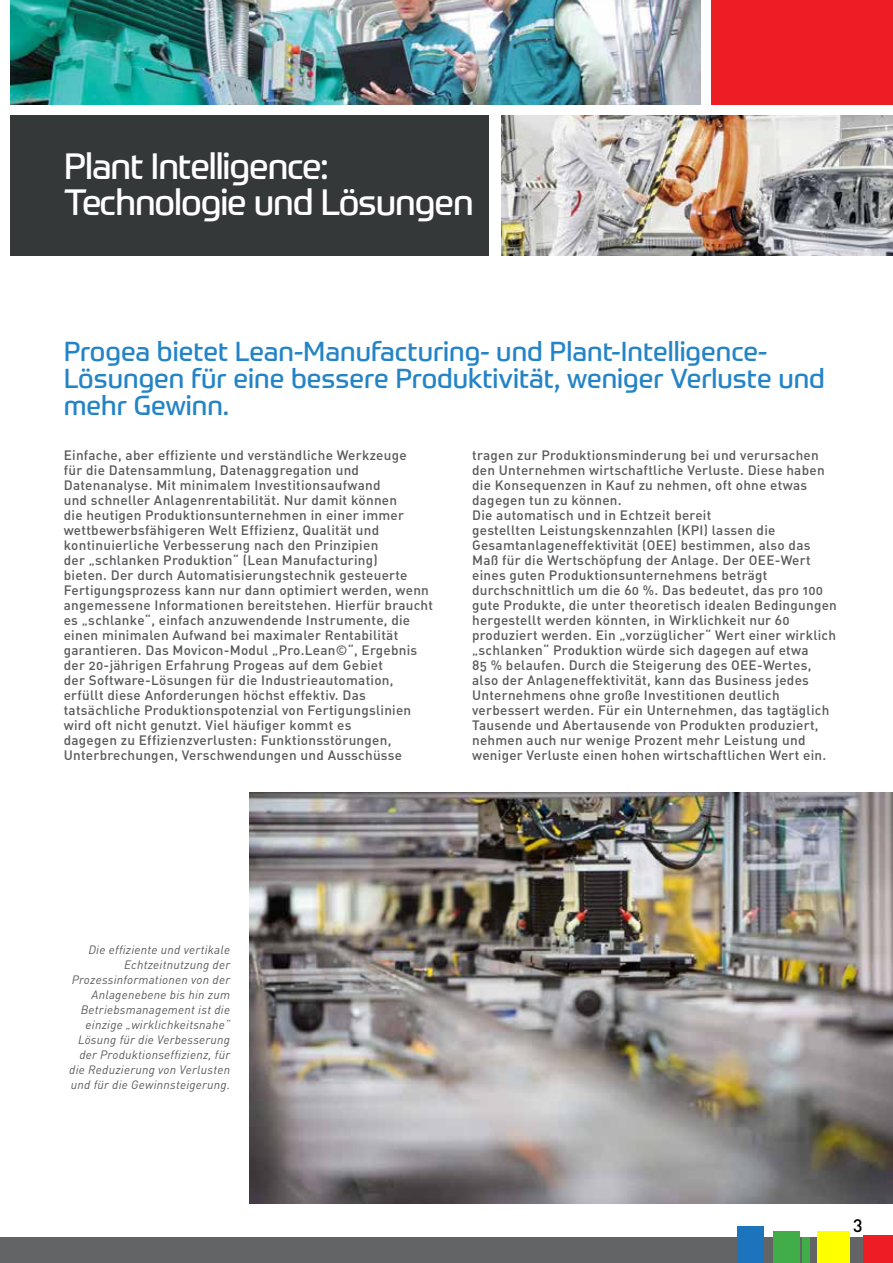
<style>
.page{position:relative;width:893px;height:1263px;background:#fff}
.page>*{position:absolute;margin:0;border:0;box-sizing:border-box;transform-origin:0 0}
.t1{font:36px/36px "Prometo";letter-spacing:-.03em;color:#fff}
.t2{font:27px/27px "Prometo";color:#2484c6}
.t3{font:18px "DIN Medium Alternate";color:#000}
.t4{font:13.5px/15px "DIN Medium Alternate";letter-spacing:.02em;color:#58595b}
.t5{font:italic 12px/15px "DIN";letter-spacing:.02em;color:#58595b;text-align:right}
</style>
<div class="page">
<div style="left:0;top:1237px;width:893px;height:26px;background:#636466"></div>
<div style="left:738px;top:1226px;width:26px;height:37px;background:#1c75bc"></div>
<div style="left:773px;top:1231px;width:26px;height:32px;background:#41ad49"></div>
<div style="left:802px;top:1237px;width:8px;height:26px;background:#41ad49"></div>
<div style="left:817px;top:1231px;width:33px;height:32px;background:#ff0"></div>
<div style="left:862px;top:1235px;width:31px;height:28px;background:#ed1d24"></div>
<img style="left:250px;top:792px;width:643px;height:411px">
<img style="left:11px;top:0;width:689px;height:104px">
<div style="left:11px;top:115px;width:478px;height:140px;background:#353839"></div>
<div style="left:711px;top:0;width:182px;height:104px;background:#ed1d24"></div>
<img style="left:502px;top:115px;width:391px;height:140px">
<h1 class="t1" style="left:64px;top:147px;width:411px">Plant Intelligence:<br>Technologie und Lösungen</h1>
<h2 class="t2" style="left:64px;top:338px;width:763px">Progea bietet Lean-Manufacturing- und Plant-Intelligence-<br>Lösungen für eine bessere Produktivität, weniger Verluste und mehr Gewinn.</h2>
<p class="t4" style="left:64px;top:447px;width:371px">Einfache, aber effiziente und verständliche Werkzeuge<br>für die Datensammlung, Datenaggregation und Datenanalyse. Mit minimalem Investitionsaufwand<br>und schneller Anlagenrentabilität. Nur damit können<br>die heutigen Produktionsunternehmen in einer immer wettbewerbsfähigeren Welt Effizienz, Qualität und kontinuierliche Verbesserung nach den Prinzipien<br>der „schlanken Produktion“ (Lean Manufacturing)<br>bieten. Der durch Automatisierungstechnik gesteuerte Fertigungsprozess kann nur dann optimiert werden, wenn angemessene Informationen bereitstehen. Hierfür braucht es „schlanke“, einfach anzuwendende Instrumente, die einen minimalen Aufwand bei maximaler Rentabilität garantieren. Das Movicon-Modul „Pro.Lean©“, Ergebnis der 20-jährigen Erfahrung Progeas auf dem Gebiet<br>der Software-Lösungen für die Industrieautomation, erfüllt diese Anforderungen höchst effektiv. Das tatsächliche Produktionspotenzial von Fertigungslinien wird oft nicht genutzt. Viel häufiger kommt es<br>dagegen zu Effizienzverlusten: Funktionsstörungen, Unterbrechungen, Verschwendungen und Ausschüsse</p>
<p class="t4" style="left:472px;top:447px;width:366px">tragen zur Produktionsminderung bei und verursachen den Unternehmen wirtschaftliche Verluste. Diese haben die Konsequenzen in Kauf zu nehmen, oft ohne etwas dagegen tun zu können.<br>Die automatisch und in Echtzeit bereit<br>gestellten Leistungskennzahlen (KPI) lassen die Gesamtanlageneffektivität (OEE) bestimmen, also das Maß für die Wertschöpfung der Anlage. Der OEE-Wert eines guten Produktionsunternehmens beträgt durchschnittlich um die 60 %. Das bedeutet, das pro 100 gute Produkte, die unter theoretisch idealen Bedingungen hergestellt werden könnten, in Wirklichkeit nur 60 produziert werden. Ein „vorzüglicher“ Wert einer wirklich „schlanken“ Produktion würde sich dagegen auf etwa<br>85 % belaufen. Durch die Steigerung des OEE-Wertes, also der Anlageneffektivität, kann das Business jedes Unternehmens ohne große Investitionen deutlich verbessert werden. Für ein Unternehmen, das tagtäglich Tausende und Abertausende von Produkten produziert, nehmen auch nur wenige Prozent mehr Leistung und weniger Verluste einen hohen wirtschaftlichen Wert ein.</p>
<p class="t5" style="left:69px;top:942px;width:162px">Die effiziente und vertikale<br>Echtzeitnutzung der<br>Prozessinformationen von der<br>Anlagenebene bis hin zum<br>Betriebsmanagement ist die einzige „wirklichkeitsnahe“<br>Lösung für die Verbesserung der Produktionseffizienz, für die Reduzierung von Verlusten und für die Gewinnsteigerung.</p>
<h3 class="t3" style="left:853px;top:1212px;width:11px">3</h3>
</div>
